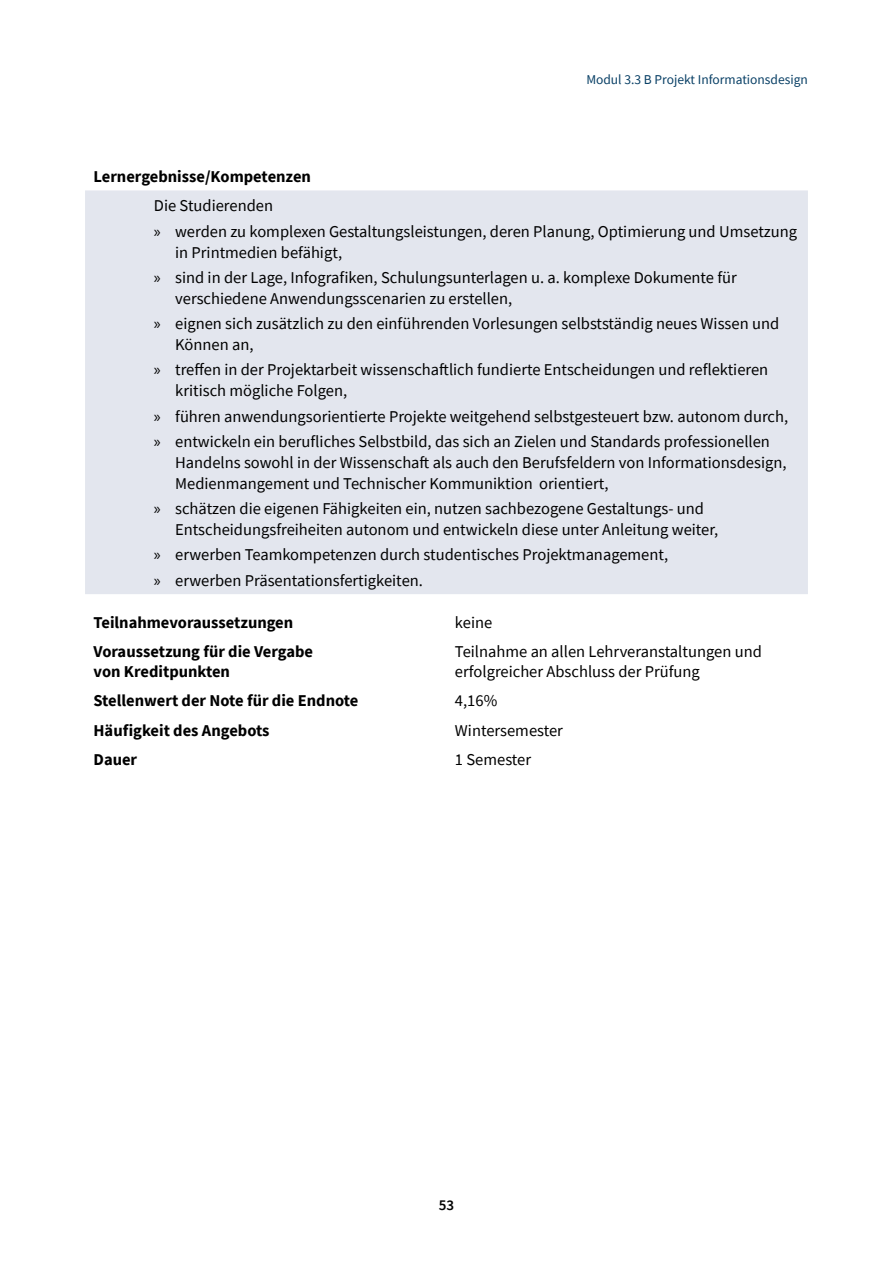
<style>
.page{position:relative;width:893px;height:1263px;background:#fff}
.page>*{position:absolute;margin:0;border:0;box-sizing:border-box;transform-origin:0 0}
.t1{font:16.5px/25.2px "Source Sans Pro";color:#000}
.t2{font:700 16.5px/19.8px "Source Sans Pro";color:#000}
.t3{font:600 15px "Source Sans Pro";color:#000}
.t4{font:13.5px "Source Sans Pro";color:#083f65}
.s1{font-family:"Myriad Pro"}
</style>
<div class="page">
<div style="left:85px;top:190px;width:723px;height:404px;background:#e3e6ee"></div>
<p class="t4" style="left:586px;top:71px;width:223px">Modul 3.3 B Projekt Informationsdesign</p>
<p class="t2" style="left:94px;top:166px;width:219px">Lernergebnisse/Kompetenzen</p>
<p class="t1" style="left:154px;top:193px;width:645px">Die Studierenden<br><span class="s1">»</span> werden zu komplexen Gestaltungsleistungen, deren Planung, Optimierung und Umsetzung</p>
<p class="t1" style="left:154px;top:239px;width:584px;text-indent:21px">in Printmedien befähigt,<br><span class="s1">»</span> sind in der Lage, Infografiken, Schulungsunterlagen u. a. komplexe Dokumente für</p>
<p class="t1" style="left:154px;top:286px;width:627px;text-indent:21px">verschiedene Anwendungsscenarien zu erstellen,<br><span class="s1">»</span> eignen sich zusätzlich zu den einführenden Vorlesungen selbstständig neues Wissen und</p>
<p class="t1" style="left:154px;top:332px;width:616px;text-indent:21px">Können an,<br><span class="s1">»</span> treffen in der Projektarbeit wissenschaftlich fundierte Entscheidungen und reflektieren</p>
<p class="t1" style="left:154px;top:378px;width:636px;text-indent:21px">kritisch mögliche Folgen,<br><span class="s1">»</span> führen anwendungsorientierte Projekte weitgehend selbstgesteuert bzw. autonom durch, <span class="s1">»</span> entwickeln ein berufliches Selbstbild, das sich an Zielen und Standards professionellen</p>
<p class="t1" style="left:175px;top:452px;width:613px;line-height:21px">Handelns sowohl in der Wissenschaft als auch den Berufsfeldern von Informationsdesign,<br>Medienmangement und Technischer Kommuniktion orientiert,</p>
<p class="t1" style="left:175px;top:498px;width:545px;line-height:21px;text-indent:-21px"><span class="s1">»</span> schätzen die eigenen Fähigkeiten ein, nutzen sachbezogene Gestaltungs- und<br>Entscheidungsfreiheiten autonom und entwickeln diese unter Anleitung weiter,</p>
<p class="t1" style="left:154px;top:542px;width:516px"><span class="s1">»</span> erwerben Teamkompetenzen durch studentisches Projektmanagement, <span class="s1">»</span> erwerben Präsentationsfertigkeiten.</p>
<p class="t2" style="left:94px;top:612px;width:201px">Teilnahmevoraussetzungen</p>
<p class="t1" style="left:455px;top:610px;width:39px">keine</p>
<p class="t2" style="left:94px;top:641px;width:221px">Voraussetzung für die Vergabe von Kreditpunkten</p>
<p class="t1" style="left:455px;top:642px;width:308px;line-height:19.8px">Teilnahme an allen Lehrveranstaltungen und erfolgreicher Abschluss der Prüfung</p>
<p class="t2" style="left:94px;top:691px;width:266px">Stellenwert der Note für die Endnote</p>
<p class="t1" style="left:455px;top:688px;width:44px">4,16%</p>
<p class="t2" style="left:94px;top:720px;width:177px">Häufigkeit des Angebots</p>
<p class="t1" style="left:455px;top:717px;width:110px">Wintersemester</p>
<p class="t2" style="left:94px;top:749px;width:45px">Dauer</p>
<p class="t1" style="left:455px;top:747px;width:78px">1 Semester</p>
<p class="t3" style="left:439px;top:1195px;width:17px">53</p>
</div>
